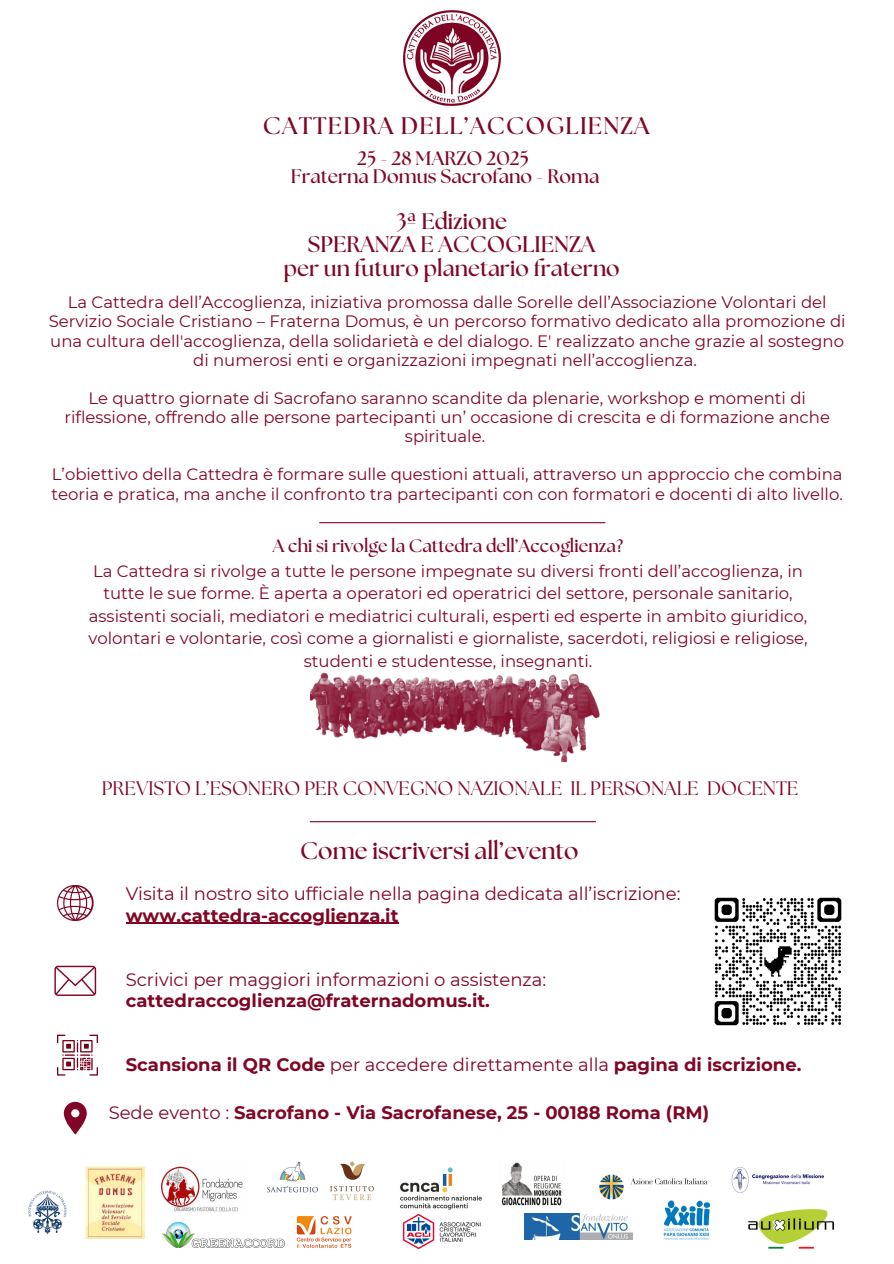
<style>
.page{position:relative;width:894px;height:1264px;background:#fff}
.page>*{position:absolute;margin:0;border:0;box-sizing:border-box;transform-origin:0 0}
.t1{font:700 24px "The Seasons";letter-spacing:.05em;color:#800625}
.t2{font:700 24px "The Seasons";color:#800625}
.t3{font:700 22.5px/23.7px "The Seasons";color:#800625;text-align:center}
.t4{font:19.5px "The Seasons";color:#800625}
.t5{font:700 19.5px/18px "The Seasons";color:#800625;text-align:center}
.t6{font:700 18px "Montserrat";color:#800625}
.t7{font:18px "Montserrat";color:#800625}
.t8{font:700 18px "The Seasons";color:#800625}
.t9{font:16.5px/19.2px "Montserrat";color:#800625;text-align:center}
.s1{font-weight:400}
</style>
<div class="page">
<img style="left:403px;top:10px;width:97px;height:96px">
<img style="left:599px;top:1174px;width:109px;height:26px">
<img style="left:644px;top:1199px;width:67px;height:41px">
<img style="left:731px;top:1167px;width:93px;height:26px">
<img style="left:161px;top:1166px;width:81px;height:46px">
<img style="left:267px;top:1161px;width:51px;height:32px">
<img style="left:524px;top:1213px;width:108px;height:26px">
<img style="left:330px;top:1161px;width:44px;height:40px">
<img style="left:402px;top:1213px;width:79px;height:37px">
<img style="left:296px;top:1216px;width:56px;height:32px">
<img style="left:85px;top:1166px;width:61px;height:72px">
<img style="left:501px;top:1162px;width:61px;height:43px">
<img style="left:162px;top:1221px;width:122px;height:26px">
<img style="left:28px;top:1190px;width:39px;height:45px">
<img style="left:400px;top:1167px;width:82px;height:43px">
<img style="left:714px;top:897px;width:128px;height:129px">
<svg style="left:54px;top:965px;width:42px;height:30px"></svg>
<svg style="left:57px;top:885px;width:37px;height:36px"></svg>
<svg style="left:64px;top:1101px;width:22px;height:33px"></svg>
<svg style="left:57px;top:1034px;width:40px;height:41px"></svg>
<hr style="left:319px;top:522px;width:286px;height:1px;background:#800625">
<img style="left:311px;top:672px;width:289px;height:89px">
<hr style="left:310px;top:821px;width:285px;height:1px;background:#800625">
<img style="left:748px;top:1209px;width:87px;height:40px">
<hr style="left:126px;top:922px;width:272px;height:2px;background:#800625">
<p class="t1" style="left:263px;top:115px;width:388px">CATTEDRA DELL’ACCOGLIENZA</p>
<h2 class="t5" style="left:291px;top:150px;width:310px">25 - 28 MARZO 2025<br>Fraterna Domus Sacrofano - Roma</h2>
<p class="t3" style="left:283px;top:210px;width:338px">3ª Edizione<br>SPERANZA E ACCOGLIENZA<br>per un futuro planetario fraterno</p>
<p class="t9" style="left:49px;top:293px;width:798px">La Cattedra dell’Accoglienza, iniziativa promossa dalle Sorelle dell’Associazione Volontari del Servizio Sociale Cristiano – Fraterna Domus, è un percorso formativo dedicato alla promozione di una cultura dell'accoglienza, della solidarietà e del dialogo. E' realizzato anche grazie al sostegno di numerosi enti e organizzazioni impegnati nell’accoglienza.</p>
<h1 class="t9" style="left:64px;top:388px;width:767px">Le quattro giornate di Sacrofano saranno scandite da plenarie, workshop e momenti di riflessione, offrendo alle persone partecipanti un’ occasione di crescita e di formazione anche spirituale.</h1>
<h3 class="t9" style="left:51px;top:465px;width:792px;text-align:left">L’obiettivo della Cattedra è formare sulle questioni attuali, attraverso un approccio che combina teoria e pratica, ma anche il confronto tra partecipanti con con formatori e docenti di alto livello.</h3>
<p class="t8" style="left:273px;top:537px;width:351px">A chi si rivolge la Cattedra dell’Accoglienza?</p>
<p class="t9" style="left:88px;top:559px;width:720px;line-height:22.5px">La Cattedra si rivolge a tutte le persone impegnate su diversi fronti dell’accoglienza, in tutte le sue forme. È aperta a operatori ed operatrici del settore, personale sanitario, assistenti sociali, mediatori e mediatrici culturali, esperti ed esperte in ambito giuridico, volontari e volontarie, così come a giornalisti e giornaliste, sacerdoti, religiosi e religiose, studenti e studentesse, insegnanti.</p>
<p class="t4" style="left:102px;top:779px;width:698px">PREVISTO L’ESONERO PER CONVEGNO NAZIONALE IL PERSONALE DOCENTE</p>
<p class="t2" style="left:300px;top:840px;width:280px">Come iscriversi all’evento</p>
<p class="t7" style="left:126px;top:883px;width:556px">Visita il nostro sito ufficiale nella pagina dedicata all’iscrizione:</p>
<h4 class="t6" style="left:126px;top:904px;width:274px">www.cattedra-accoglienza.it</h4>
<h4 class="t7" style="left:126px;top:968px;width:422px">Scrivici per maggiori informazioni o assistenza:</h4>
<p class="t6" style="left:126px;top:989px;width:365px">cattedraccoglienza@fraternadomus.it.</p>
<p class="t6" style="left:126px;top:1054px;width:677px">Scansiona il QR Code <span class="s1">per accedere direttamente alla</span> pagina di iscrizione.</p>
<p class="t6" style="left:109px;top:1101px;width:602px"><span class="s1">Sede evento :</span> Sacrofano - Via Sacrofanese, 25 - 00188 Roma (RM)</p>
</div>
